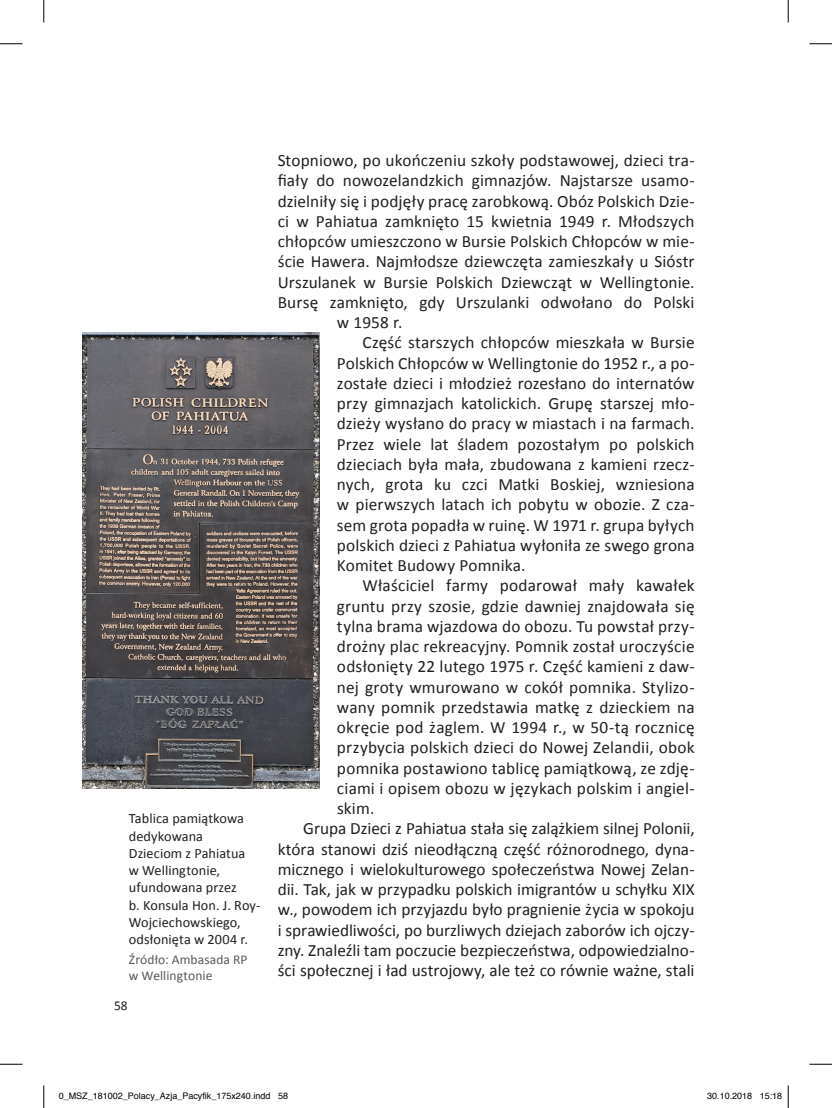
<style>
.page{position:relative;width:832px;height:1108px;background:#fff}
.page>*{position:absolute;margin:0;border:0;box-sizing:border-box;transform-origin:0 0}
.t1{font:17.25px "Calibri";letter-spacing:.005em;color:#231f20}
.t2{font:14.25px/17.2px "Calibri";letter-spacing:.005em;color:#231f20}
.t3{font:13.5px/15.8px "Calibri";letter-spacing:.005em;color:#57585a}
.t4{font:13.5px "Calibri";color:#231f20}
.t5{font:9px "Helvetica";color:#000}
</style>
<div class="page">
<img style="left:83px;top:333px;width:237px;height:455px">
<svg style="left:0;top:44px;width:22px;height:1px"></svg>
<svg style="left:809px;top:44px;width:23px;height:1px"></svg>
<svg style="left:0;top:1064px;width:22px;height:1px"></svg>
<svg style="left:809px;top:1064px;width:23px;height:1px"></svg>
<svg style="left:44px;top:0;width:1px;height:22px"></svg>
<svg style="left:44px;top:1085px;width:1px;height:23px"></svg>
<svg style="left:788px;top:0;width:1px;height:22px"></svg>
<svg style="left:788px;top:1085px;width:1px;height:23px"></svg>
<p class="t2" style="left:129px;top:810px;width:133px">Tablica pamiątkowa dedykowana<br>Dzieciom z Pahiatua<br>w Wellingtonie, ufundowana przez<br>b. Konsula Hon. J. Roy-<br>Wojciechowskiego, odsłonięta w 2004 r.</p>
<p class="t3" style="left:129px;top:952px;width:120px">Źródło: Ambasada RP w Wellingtonie</p>
<p class="t4" style="left:114px;top:997px;width:15px">58</p>
<p class="t1" style="left:278px;top:149px;width:418px">Stopniowo, po ukończeniu szkoły podstawowej, dzieci tra-</p>
<p class="t1" style="left:278px;top:170px;width:418px">fiały do nowozelandzkich gimnazjów. Najstarsze usamo-</p>
<p class="t1" style="left:278px;top:190px;width:418px">dzielniły się i podjęły pracę zarobkową. Obóz Polskich Dzie-</p>
<p class="t1" style="left:278px;top:210px;width:418px">ci w Pahiatua zamknięto 15 kwietnia 1949 r. Młodszych</p>
<p class="t1" style="left:278px;top:230px;width:418px">chłopców umieszczono w Bursie Polskich Chłopców w mie-</p>
<p class="t1" style="left:278px;top:251px;width:418px">ście Hawera. Najmłodsze dziewczęta zamieszkały u Sióstr</p>
<p class="t1" style="left:278px;top:271px;width:418px">U rszulanek w Bursie Polskich Dziewcząt w Wellingtonie.</p>
<p class="t1" style="left:278px;top:291px;width:418px">Bursę zamknięto, gdy U rszulanki odwołano do Polski</p>
<p class="t1" style="left:337px;top:311px;width:67px">w 1958 r.</p>
<p class="t1" style="left:362px;top:332px;width:334px">Część starszych chłopców mieszkała w Bursie</p>
<p class="t1" style="left:337px;top:352px;width:359px">Polskich Chłopców w Wellingtonie do 1952 r., a po-</p>
<p class="t1" style="left:337px;top:372px;width:359px">zostałe dzieci i młodzież rozesłano do internatów</p>
<p class="t1" style="left:337px;top:392px;width:359px">przy gimnazjach katolickich. Grupę starszej mło-</p>
<p class="t1" style="left:337px;top:413px;width:359px">dzieży wysłano do pracy w miastach i na farmach.</p>
<p class="t1" style="left:337px;top:433px;width:359px">Przez wiele lat śladem pozostałym po polskich</p>
<p class="t1" style="left:337px;top:453px;width:359px">dzieciach była mała, zbudowana z kamieni rzecz-</p>
<p class="t1" style="left:337px;top:473px;width:359px">nych, grota ku czci Matki Boskiej, wzniesiona</p>
<p class="t1" style="left:337px;top:494px;width:359px">w pierwszych latach ich pobytu w obozie. Z cza-</p>
<p class="t1" style="left:337px;top:514px;width:359px">sem grota popadła w ruinę. W 1971 r. grupa byłych</p>
<p class="t1" style="left:337px;top:534px;width:359px">polskich dzieci z Pahiatua wyłoniła ze swego grona</p>
<p class="t1" style="left:337px;top:554px;width:190px">Komitet Budowy Pomnika.</p>
<p class="t1" style="left:362px;top:575px;width:334px">Właściciel farmy podarował mały kawałek</p>
<p class="t1" style="left:337px;top:595px;width:359px">gruntu przy szosie, gdzie dawniej znajdowała się</p>
<p class="t1" style="left:337px;top:615px;width:359px">tylna brama wjazdowa do obozu. Tu powstał przy-</p>
<p class="t1" style="left:337px;top:635px;width:359px">drożny plac rekreacyjny. Pomnik został uroczyście</p>
<p class="t1" style="left:337px;top:656px;width:359px">odsłonięty 22 lutego 1975 r. Część kamieni z daw-</p>
<p class="t1" style="left:337px;top:676px;width:359px">nej groty wmurowano w cokół pomnika. Stylizo-</p>
<p class="t1" style="left:337px;top:696px;width:359px">wany pomnik przedstawia matkę z dzieckiem na</p>
<p class="t1" style="left:337px;top:716px;width:359px">okręcie pod żaglem. W 1994 r., w 50-tą rocznicę</p>
<p class="t1" style="left:337px;top:737px;width:359px">przybycia polskich dzieci do Nowej Zelandii, obok</p>
<p class="t1" style="left:337px;top:757px;width:359px">pomnika postawiono tablicę pamiątkową, ze zdję-</p>
<p class="t1" style="left:337px;top:777px;width:359px">ciami i opisem obozu w językach polskim i angiel-</p>
<p class="t1" style="left:337px;top:797px;width:39px">skim.</p>
<p class="t1" style="left:303px;top:818px;width:393px">Grupa Dzieci z Pahiatua stała się zalążkiem silnej Polonii,</p>
<p class="t1" style="left:278px;top:838px;width:418px">która stanowi dziś nieodłączną część różnorodnego, dyna-</p>
<p class="t1" style="left:278px;top:858px;width:418px">micznego i wielokulturowego społeczeństwa Nowej Zelan-</p>
<p class="t1" style="left:278px;top:878px;width:418px">dii. Tak, jak w przypadku polskich imigrantów u schyłku XIX</p>
<p class="t1" style="left:278px;top:899px;width:418px">w., powodem ich przyjazdu było pragnienie życia w spokoju</p>
<p class="t1" style="left:278px;top:919px;width:418px">i sprawiedliwości, po burzliwych dziejach zaborów ich ojczy-</p>
<p class="t1" style="left:278px;top:939px;width:418px">zny. Znaleźli tam poczucie bezpieczeństwa, odpowiedzialno-</p>
<p class="t1" style="left:278px;top:959px;width:418px">ści społecznej i ład ustrojowy, ale też co równie ważne, stali</p>
<p class="t5" style="left:59px;top:1089px;width:231px">0_MSZ_181002_Polacy_Azja_Pacyfik_175x240.indd 58</p>
<p class="t5" style="left:707px;top:1089px;width:77px">30.10.2018 15:18</p>
</div>
